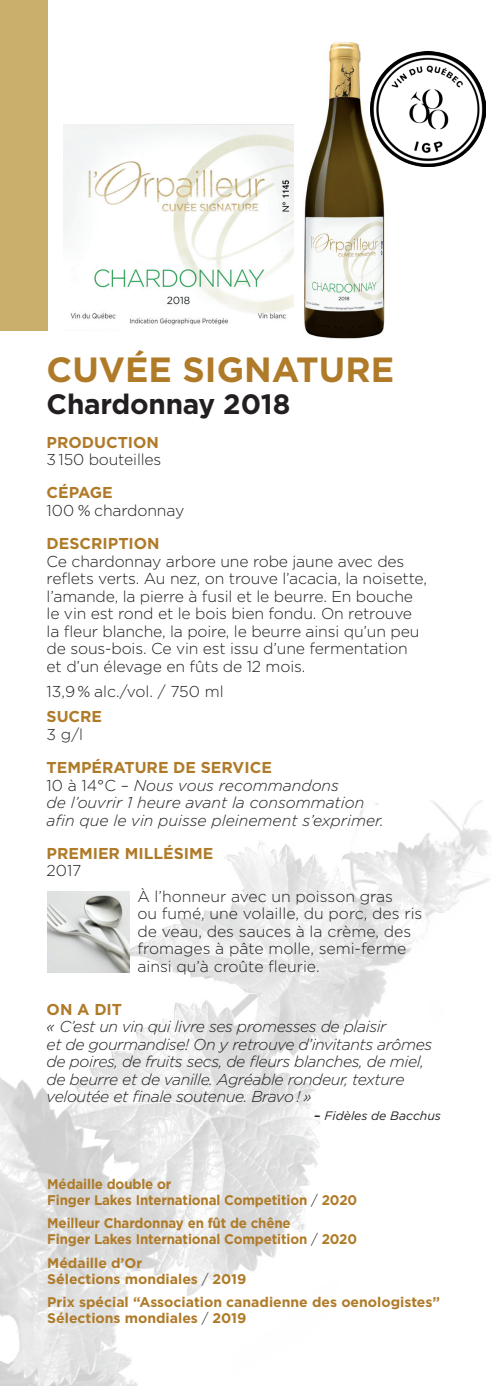
<style>
.page{position:relative;width:504px;height:1386px;background:#fff}
.page>*{position:absolute;margin:0;border:0;box-sizing:border-box;transform-origin:0 0}
.t1{font:700 35px "Gotham";color:#af7b29}
.t2{font:700 28px "Gotham";letter-spacing:-.01em;color:#231f20}
.t3{font:300 15.75px/17.5px "Gotham";letter-spacing:-.01em;color:#231f20}
.t4{font:italic 300 15.75px/17.5px "Gotham";letter-spacing:-.025em;color:#231f20}
.t5{font:italic 300 15.75px/17.5px "Gotham";color:#231f20}
.t6{font:700 15.75px "Gotham";color:#af7b29}
.t7{font:700 14px/15.8px "Gotham";letter-spacing:-.01em;color:#af7b29;scale:.95 1}
.t8{font:700 14px/15.8px "Gotham";letter-spacing:-.01em;color:#af7b29}
.t9{font:italic 12.25px "Gotham";color:#231f20}
.s1{font-weight:700;font-style:normal;color:#af7b29}
.s2{font-style:normal}
.s3{font-weight:500;font-style:normal}
.s4{font-weight:300;color:#231f20}
</style>
<div class="page">
<div style="left:0;top:0;width:47px;height:330px;background:#c9af6b"></div>
<img style="left:304px;top:42px;width:81px;height:297px">
<img style="left:63px;top:125px;width:231px;height:200px">
<img style="left:0;top:800px;width:491px;height:586px">
<img style="left:47px;top:892px;width:83px;height:81px">
<img style="left:371px;top:52px;width:115px;height:115px">
<h1 class="t1" style="left:47px;top:346px;width:349px">CUVÉE SIGNATURE</h1>
<h2 class="t2" style="left:47px;top:386px;width:245px">Chardonnay 2018</h2>
<p class="t6" style="left:47px;top:432px;width:114px">PRODUCTION</p>
<p class="t3" style="left:47px;top:450px;width:116px">3 150 bouteilles</p>
<p class="t6" style="left:47px;top:482px;width:68px">CÉPAGE</p>
<p class="t3" style="left:47px;top:501px;width:139px">100 % chardonnay</p>
<p class="t6" style="left:47px;top:533px;width:115px">DESCRIPTION</p>
<p class="t3" style="left:47px;top:552px;width:382px">Ce chardonnay arbore une robe jaune avec des reflets verts. Au nez, on trouve l’acacia, la noisette, l’amande, la pierre à fusil et le beurre. En bouche le vin est rond et le bois bien fondu. On retrouve la fleur blanche, la poire, le beurre ainsi qu’un peu de sous-bois. Ce vin est issu d’une fermentation et d’un élevage en fûts de 12 mois.</p>
<p class="t3" style="left:47px;top:682px;width:178px">13,9 % alc./vol. / 750 ml</p>
<p class="t6" style="left:47px;top:706px;width:57px">SUCRE</p>
<p class="t3" style="left:47px;top:725px;width:38px">3 g/l</p>
<p class="t5" style="left:47px;top:758px;width:339px"><span class="s1">TEMPÉRATURE DE SERVICE<br></span><span class="s2">10 à 14°C –</span> Nous vous recommandons<br>de l’ouvrir 1 heure avant la consommation afin que le vin puisse pleinement s’exprimer.</p>
<p class="t6" style="left:47px;top:843px;width:168px">PREMIER MILLÉSIME</p>
<p class="t3" style="left:47px;top:862px;width:36px">2017</p>
<p class="t3" style="left:137px;top:887px;width:286px">À l’honneur avec un poisson gras<br>ou fumé, une volaille, du porc, des ris de veau, des sauces à la crème, des fromages à pâte molle, semi-ferme ainsi qu’à croûte fleurie.</p>
<p class="t6" style="left:47px;top:999px;width:77px">ON A DIT</p>
<p class="t4" style="left:47px;top:1017px;width:387px">« C’est un vin qui livre ses promesses de plaisir<br>et de gourmandise! On y retrouve d’invitants arômes de poires, de fruits secs, de fleurs blanches, de miel, de beurre et de vanille. Agréable rondeur, texture veloutée et finale soutenue. Bravo ! »</p>
<p class="t9" style="left:314px;top:1108px;width:128px"><span class="s3">–</span> Fidèles de Bacchus</p>
<p class="t7" style="left:47px;top:1176px;width:328px">Médaille double or<br>Finger Lakes International Competition <span class="s4">/</span> 2020</p>
<p class="t7" style="left:47px;top:1216px;width:328px">Meilleur Chardonnay en fût de chêne<br>Finger Lakes International Competition <span class="s4">/</span> 2020</p>
<p class="t8" style="left:47px;top:1255px;width:201px">Médaille d’Or<br>Sélections mondiales <span class="s4">/</span> 2019</p>
<p class="t8" style="left:47px;top:1294px;width:394px">Prix spécial “Association canadienne des oenologistes”<br>Sélections mondiales <span class="s4">/</span> 2019</p>
</div>
